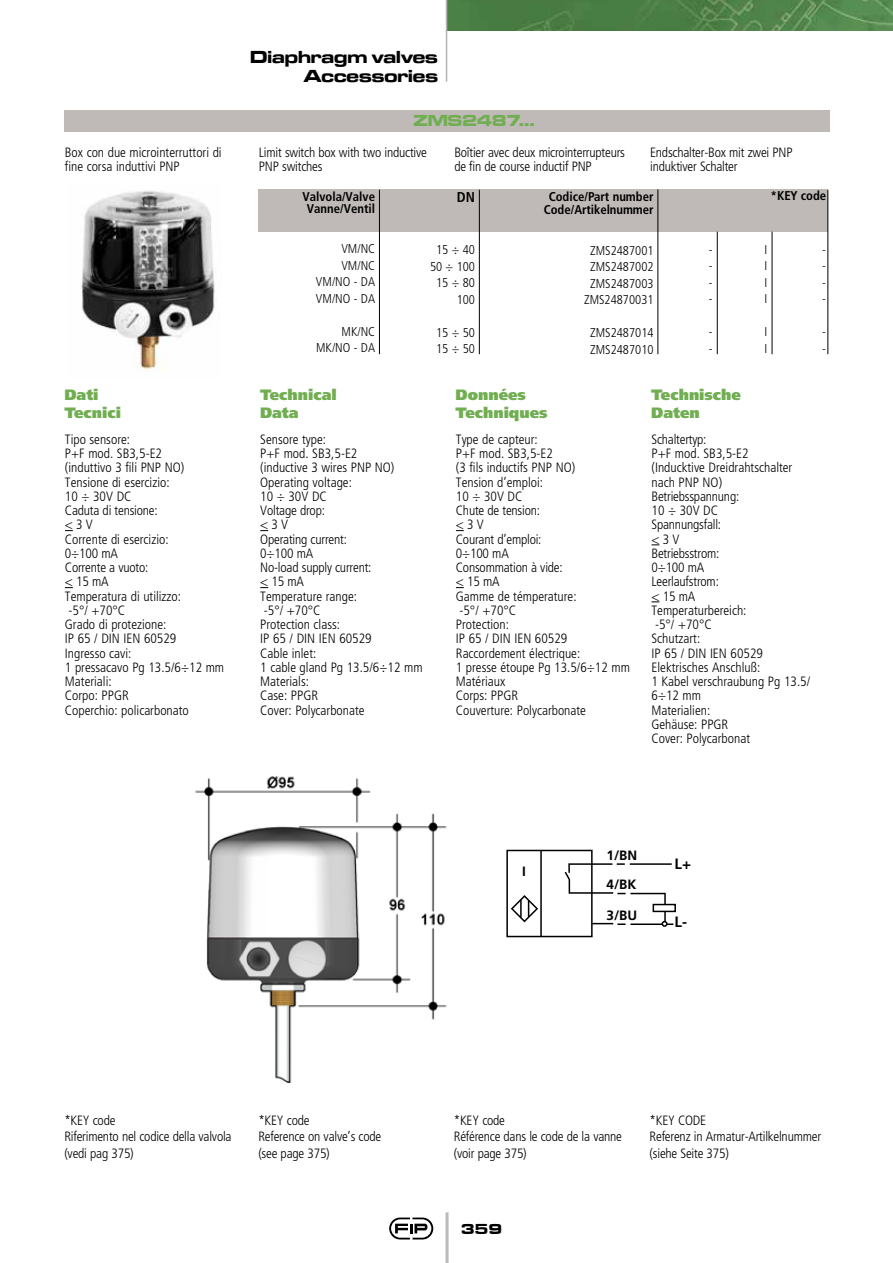
<style>
.page{position:relative;width:893px;height:1263px;background:#fff}
.page>*{position:absolute;margin:0;border:0;box-sizing:border-box;transform-origin:0 0}
.t1{font:18px/19.5px "Microgramma D Bold Exte";color:#000;text-align:right}
.t2{font:16.5px "Microgramma D Bold Exte";color:#71ae52}
.t3{font:900 15px/18px "Frutiger";color:#71ae52}
.t4{font:700 15px "Frutiger";color:#000}
.t5{font:15px "Microgramma D Bold Exte";color:#000}
.t6{font:700 condensed 14.25px "Frutiger";color:#000}
.t7{font:300 condensed 13.5px/14.2px "Frutiger";color:#000}
.t8{font:700 13.5px/29.7px "Frutiger";color:#000}
.t9{font:300 condensed 12.75px/16.5px "Frutiger";color:#000}
.t10{font:700 condensed 12.75px/12px "Frutiger";color:#000;text-align:center}
</style>
<div class="page">
<hr style="left:446px;top:1212px;width:3px;height:51px;background:#bfbab7">
<svg style="left:389px;top:1217px;width:44px;height:22px"></svg>
<img style="left:447px;top:0;width:446px;height:30px">
<hr style="left:446px;top:0;width:1px;height:82px;background:#b1b3b4">
<div style="left:64px;top:110px;width:766px;height:21px;background:#bfbab7"></div>
<div style="left:259px;top:190px;width:569px;height:42px;background:#bfbab7"></div>
<hr style="left:379px;top:190px;width:1px;height:164px;background:#000">
<hr style="left:657px;top:189px;width:1px;height:165px;background:#000">
<hr style="left:827px;top:190px;width:1px;height:164px;background:#000">
<hr style="left:479px;top:190px;width:1px;height:164px;background:#000">
<hr style="left:717px;top:232px;width:1px;height:122px;background:#000">
<hr style="left:772px;top:232px;width:1px;height:122px;background:#000">
<img style="left:195px;top:776px;width:252px;height:308px">
<div style="left:506px;top:850px;width:87px;height:87px;border:2px solid #000"></div>
<hr style="left:540px;top:851px;width:2px;height:85px;background:#000">
<hr style="left:630px;top:863px;width:42px;height:2px;background:#000">
<hr style="left:630px;top:893px;width:35px;height:1px;background:#000">
<svg style="left:564px;top:862px;width:62px;height:32px"></svg>
<hr style="left:630px;top:923px;width:35px;height:2px;background:#000">
<svg style="left:592px;top:923px;width:34px;height:2px"></svg>
<svg style="left:511px;top:895px;width:27px;height:28px"></svg>
<hr style="left:664px;top:893px;width:2px;height:32px;background:#000">
<div style="left:653px;top:904px;width:22px;height:7px;background:#fff"></div>
<div style="left:653px;top:904px;width:23px;height:8px;border:2px solid #000"></div>
<div style="left:661px;top:921px;width:7px;height:6px;border:2px solid #000;border-radius:50%"></div>
<svg style="left:662px;top:921px;width:11px;height:5px"></svg>
<img style="left:81px;top:191px;width:134px;height:180px">
<h1 class="t1" style="left:250px;top:46px;width:189px">Diaphragm valves<br>Accessories</h1>
<p class="t2" style="left:413px;top:109px;width:123px">ZMS2487...</p>
<p class="t7" style="left:65px;top:145px;width:158px">Box con due microinterruttori di fine corsa induttivi PNP</p>
<p class="t7" style="left:259px;top:146px;width:170px">Limit switch box with two inductive<br>PNP switches</p>
<p class="t7" style="left:454px;top:146px;width:172px">Boîtier avec deux microinterrupteurs de fin de course inductif PNP</p>
<p class="t7" style="left:650px;top:146px;width:144px">Endschalter-Box mit zwei PNP induktiver Schalter</p>
<p class="t10" style="left:302px;top:190px;width:74px">Valvola/Valve<br>Vanne/Ventil</p>
<p class="t9" style="left:316px;top:241px;width:61px;text-align:right">VM/NC<br>VM/NC<br>VM/NO - DA<br>VM/NO - DA</p>
<p class="t9" style="left:316px;top:323px;width:60px;text-align:right">MK/NC<br>MK/NO - DA</p>
<p class="t6" style="left:457px;top:189px;width:20px">DN</p>
<p class="t9" style="left:430px;top:242px;width:46px;text-align:right">15 ÷ 40<br>50 ÷ 100<br>15 ÷ 80<br>100</p>
<p class="t9" style="left:436px;top:324px;width:40px">15 ÷ 50<br>15 ÷ 50</p>
<p class="t10" style="left:544px;top:190px;width:111px;line-height:13.5px">Codice/Part number<br>Code/Artikelnummer</p>
<p class="t9" style="left:584px;top:242px;width:71px;text-align:center">ZMS2487001<br>ZMS2487002<br>ZMS2487003<br>ZMS24870031</p>
<p class="t9" style="left:590px;top:325px;width:65px">ZMS2487014<br>ZMS2487010</p>
<p class="t9" style="left:709px;top:241px;width:5px;text-align:justify">- - - -</p>
<p class="t9" style="left:709px;top:324px;width:5px">- -</p>
<p class="t10" style="left:770px;top:190px;width:57px">*KEY code</p>
<p class="t9" style="left:764px;top:241px;width:4px;text-align:justify">I I I I</p>
<p class="t9" style="left:764px;top:324px;width:4px">I<br>I</p>
<p class="t9" style="left:822px;top:241px;width:5px;text-align:justify">- - - -</p>
<p class="t9" style="left:822px;top:324px;width:5px">- -</p>
<p class="t3" style="left:64px;top:386px;width:58px">Dati<br>Tecnici</p>
<p class="t3" style="left:260px;top:386px;width:78px">Technical<br>Data</p>
<p class="t3" style="left:456px;top:386px;width:93px">Données<br>Techniques</p>
<p class="t3" style="left:651px;top:386px;width:91px">Technische<br>Daten</p>
<p class="t7" style="left:65px;top:432px;width:161px">Tipo sensore:<br>P+F mod. SB3,5-E2<br>(induttivo 3 fili PNP NO)<br>Tensione di esercizio:<br>10 ÷ 30V DC<br>Caduta di tensione:<br>&lt; 3 V<br>Corrente di esercizio:<br>0÷100 mA<br>Corrente a vuoto:<br>&lt; 15 mA<br>Temperatura di utilizzo:<br>-5°/ +70°C<br>Grado di protezione:<br>IP 65 / DIN IEN 60529<br>Ingresso cavi:<br>1 pressacavo Pg 13.5/6÷12 mm<br>Materiali:<br>Corpo: PPGR<br>Coperchio: policarbonato</p>
<p class="t7" style="left:260px;top:432px;width:164px">Sensore type:<br>P+F mod. SB3,5-E2<br>(inductive 3 wires PNP NO)<br>Operating voltage:<br>10 ÷ 30V DC<br>Voltage drop:<br>&lt; 3 V<br>Operating current:<br>0÷100 mA<br>No-load supply current:<br>&lt; 15 mA<br>Temperature range:<br>-5°/ +70°C<br>Protection class:<br>IP 65 / DIN IEN 60529<br>Cable inlet:<br>1 cable gland Pg 13.5/6÷12 mm<br>Materials:<br>Case: PPGR<br>Cover: Polycarbonate</p>
<p class="t7" style="left:456px;top:432px;width:176px">Type de capteur:<br>P+F mod. SB3,5-E2<br>(3 fils inductifs PNP NO)<br>Tension d’emploi:<br>10 ÷ 30V DC<br>Chute de tension:<br>&lt; 3 V<br>Courant d’emploi:<br>0÷100 mA<br>Consommation à vide:<br>&lt; 15 mA<br>Gamme de témperature:<br>-5°/ +70°C<br>Protection:<br>IP 65 / DIN IEN 60529<br>Raccordement électrique:<br>1 presse étoupe Pg 13.5/6÷12 mm<br>Matériaux<br>Corps: PPGR<br>Couverture: Polycarbonate</p>
<p class="t7" style="left:651px;top:432px;width:160px">Schaltertyp:<br>P+F mod. SB3,5-E2<br>(Inducktive Dreidrahtschalter nach PNP NO)<br>Betriebsspannung:<br>10 ÷ 30V DC<br>Spannungsfall:<br>&lt; 3 V<br>Betriebsstrom:<br>0÷100 mA<br>Leerlaufstrom:<br>&lt; 15 mA<br>Temperaturbereich:<br>-5°/ +70°C<br>Schutzart:<br>IP 65 / DIN IEN 60529<br>Elektrisches Anschluß:<br>1 Kabel verschraubung Pg 13.5/<br>6÷12 mm<br>Materialien:<br>Gehäuse: PPGR<br>Cover: Polycarbonat</p>
<p class="t8" style="left:522px;top:856px;width:5px">I</p>
<p class="t8" style="left:606px;top:840px;width:32px">1/BN<br>4/BK</p>
<p class="t8" style="left:606px;top:901px;width:32px">3/BU</p>
<p class="t4" style="left:675px;top:855px;width:18px">L+</p>
<p class="t4" style="left:675px;top:913px;width:14px">L-</p>
<p class="t7" style="left:64px;top:1112px;width:169px;line-height:16.2px">*KEY code<br>Riferimento nel codice della valvola (vedi pag 375)</p>
<p class="t7" style="left:258px;top:1112px;width:124px;line-height:16.2px">*KEY code<br>Reference on valve’s code (see page 375)</p>
<p class="t7" style="left:454px;top:1112px;width:170px;line-height:16.2px">*KEY code<br>Référence dans le code de la vanne (voir page 375)</p>
<p class="t7" style="left:650px;top:1112px;width:173px;line-height:16.2px">*KEY CODE<br>Referenz in Armatur-Artilkelnummer (siehe Seite 375)</p>
<p class="t5" style="left:461px;top:1218px;width:42px">359</p>
</div>
